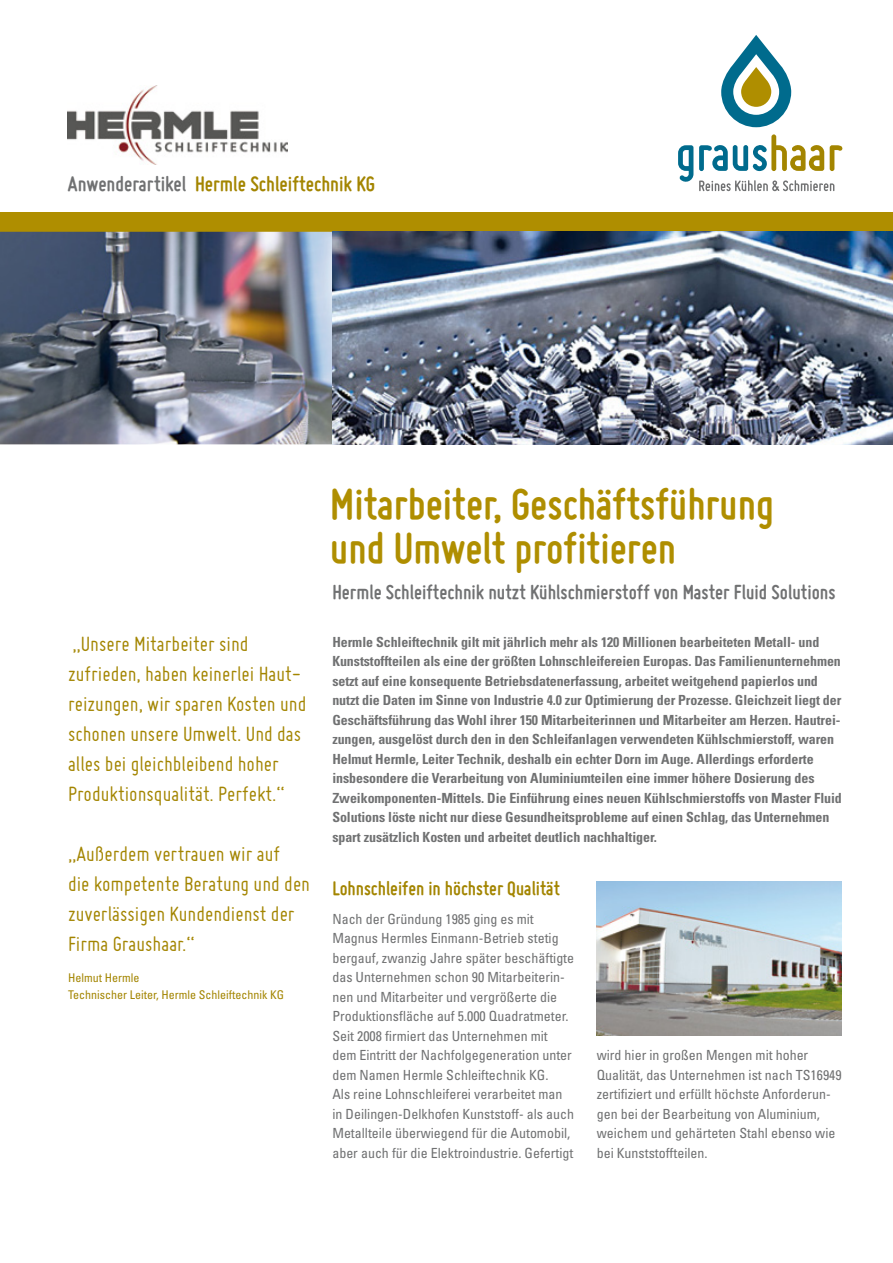
<style>
.page{position:relative;width:893px;height:1263px;background:#fff}
.page>*{position:absolute;margin:0;border:0;box-sizing:border-box;transform-origin:0 0}
.t1{font:700 46.5px/44px "Miso";color:#af8e00}
.t2{font:22.5px/30px "Miso";color:#a38500}
.t3{font:700 22.5px "Miso";color:#a38500}
.t4{font:700 21.75px "Miso";color:#707172}
.t5{font:700 21px "Miso";color:#a38500}
.t6{font:700 condensed 13.95px/19.5px "Univers LT Std";letter-spacing:-.005em;color:#707172}
.t7{font:condensed 13.95px/19.5px "Univers LT Std";color:#707172}
.t8{font:condensed 12px/16.5px "Univers LT Std";color:#a38500}
.s1{color:#707172}
</style>
<div class="page">
<img style="left:597px;top:881px;width:245px;height:154px">
<div style="left:0;top:213px;width:893px;height:19px;background:#af8e00"></div>
<img style="left:0;top:232px;width:893px;height:212px">
<img style="left:68px;top:85px;width:219px;height:80px">
<svg style="left:678px;top:134px;width:164px;height:57px"></svg>
<svg style="left:721px;top:35px;width:70px;height:92px"></svg>
<h2 class="t3" style="left:68px;top:171px;width:309px"><span class="s1">Anwenderartikel</span> Hermle Schleiftechnik KG</h2>
<h2 class="t2" style="left:68px;top:629px;width:240px">„Unsere Mitarbeiter sind zufrieden, haben keinerlei Haut&shy;reizungen, wir sparen Kosten und schonen unsere Umwelt. Und das alles bei gleichbleibend hoher<br>Produktionsqualität. Perfekt.“</h2>
<h2 class="t2" style="left:68px;top:839px;width:244px">„Außerdem vertrauen wir auf<br>die kompetente Beratung und den zuverlässigen Kundendienst der<br>Firma Graushaar.“</h2>
<p class="t8" style="left:68px;top:970px;width:218px">Helmut Hermle<br>Technischer Leiter, Hermle Schleiftechnik KG</p>
<h1 class="t1" style="left:330px;top:481px;width:445px">Mitarbeiter, Geschäftsführung und Umwelt profitieren</h1>
<h3 class="t4" style="left:332px;top:580px;width:505px">Hermle Schleiftechnik nutzt Kühlschmierstoff von Master Fluid Solutions</h3>
<p class="t6" style="left:332px;top:632px;width:511px">Hermle Schleiftechnik gilt mit jährlich mehr als 120 Millionen bearbeiteten Metall- und Kunststoffteilen als eine der größten Lohnschleifereien Europas. Das Familienunternehmen setzt auf eine konsequente Betriebsdatenerfassung, arbeitet weitgehend papierlos und nutzt die Daten im Sinne von Industrie 4.0 zur Optimierung der Prozesse. Gleichzeit liegt der Geschäftsführung das Wohl ihrer 150 Mitarbeiterinnen und Mitarbeiter am Herzen. Hautrei&shy;zungen, ausgelöst durch den in den Schleifanlagen verwendeten Kühlschmierstoff, waren Helmut Hermle, Leiter Technik, deshalb ein echter Dorn im Auge. Allerdings erforderte insbesondere die Verarbeitung von Aluminiumteilen eine immer höhere Dosierung des Zweikomponenten-Mittels. Die Einführung eines neuen Kühlschmierstoffs von Master Fluid Solutions löste nicht nur diese Gesundheitsprobleme auf einen Schlag, das Unternehmen spart zusätzlich Kosten und arbeitet deutlich nachhaltiger.</p>
<h3 class="t5" style="left:332px;top:876px;width:229px">Lohnschleifen in höchster Qualität</h3>
<p class="t7" style="left:332px;top:909px;width:243px">Nach der Gründung 1985 ging es mit Magnus Hermles Einmann-Betrieb stetig bergauf, zwanzig Jahre später beschäftigte das Unternehmen schon 90 Mitarbeiterin&shy;nen und Mitarbeiter und vergrößerte die Produktionsfläche auf 5.000 Quadratmeter.<br>Seit 2008 firmiert das Unternehmen mit dem Eintritt der Nachfolgegeneration unter dem Namen Hermle Schleiftechnik KG.<br>Als reine Lohnschleiferei verarbeitet man in Deilingen-Delkhofen Kunststoff- als auch Metallteile überwiegend für die Automobil, aber auch für die Elektroindustrie. Gefertigt</p>
<p class="t7" style="left:597px;top:1045px;width:246px">wird hier in großen Mengen mit hoher Qualität, das Unternehmen ist nach TS16949 zertifiziert und erfüllt höchste Anforderun&shy;gen bei der Bearbeitung von Aluminium, weichem und gehärteten Stahl ebenso wie bei Kunststoffteilen.</p>
</div>
